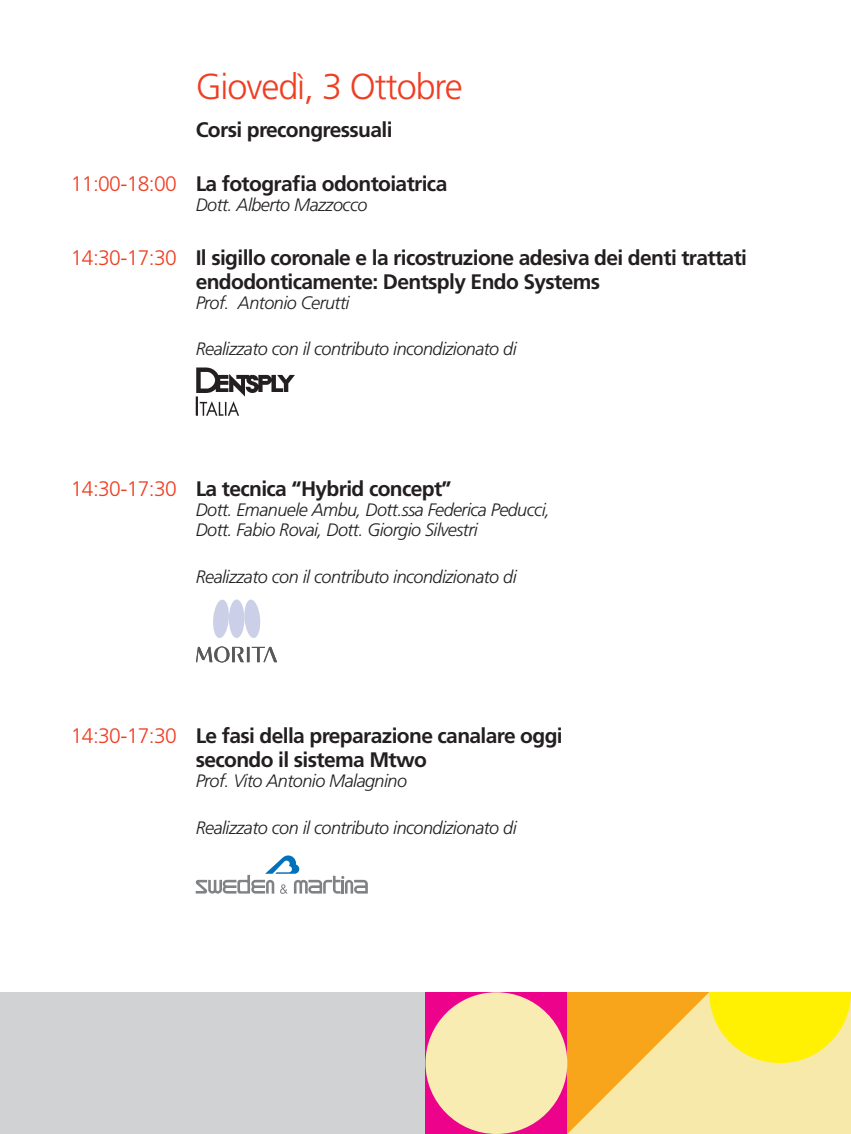
<style>
.page{position:relative;width:851px;height:1134px;background:#fff}
.page>*{position:absolute;margin:0;border:0;box-sizing:border-box;transform-origin:0 0}
.t1{font:300 36px "Frutiger";letter-spacing:-.03em;color:#ef3e22}
.t2{font:700 21px/24px "Frutiger";letter-spacing:-.03em;color:#231f20}
.t3{font:italic 300 18px/20px "Frutiger";letter-spacing:-.03em;color:#231f20}
.s1{font-weight:300;color:#ef3e22}
</style>
<div class="page">
<div style="left:1px;top:992px;width:849px;height:142px;background:#d1d2d4"></div>
<div style="left:425px;top:992px;width:142px;height:142px;background:#ed028c"></div>
<svg style="left:567px;top:992px;width:283px;height:142px;background:#f9d964"></svg>
<div style="left:425px;top:992px;width:142px;height:142px;background:#f8ecb3;border-radius:50%"></div>
<img style="left:196px;top:367px;width:98px;height:48px">
<div style="left:229px;top:599px;width:15px;height:39px;background:#cbd0e8;border-radius:50%"></div>
<svg style="left:213px;top:599px;width:17px;height:39px"></svg>
<svg style="left:243px;top:599px;width:18px;height:39px"></svg>
<svg style="left:196px;top:646px;width:81px;height:16px"></svg>
<svg style="left:196px;top:855px;width:172px;height:39px"></svg>
<h1 class="t1" style="left:196px;top:66px;width:269px">Giovedì, 3 Ottobre</h1>
<p class="t2" style="left:196px;top:118px;width:198px">Corsi precongressuali</p>
<p class="t2" style="left:71px;top:171px;width:378px"><span class="s1">11:00-18:00</span> La fotografia odontoiatrica</p>
<p class="t3" style="left:196px;top:195px;width:173px">Dott. Alberto Mazzocco</p>
<p class="t2" style="left:196px;top:245px;width:552px;text-indent:-125px"><span class="s1">14:30-17:30</span> Il sigillo coronale e la ricostruzione adesiva dei denti trattati endodonticamente: Dentsply Endo Systems</p>
<p class="t3" style="left:196px;top:292px;width:155px">Prof. Antonio Cerutti</p>
<p class="t3" style="left:196px;top:339px;width:322px">Realizzato con il contributo incondizionato di</p>
<p class="t2" style="left:71px;top:476px;width:382px"><span class="s1">14:30-17:30</span> La tecnica “Hybrid concept”</p>
<p class="t3" style="left:196px;top:500px;width:356px">Dott. Emanuele Ambu, Dott.ssa Federica Peducci,<br>Dott. Fabio Rovai, Dott. Giorgio Silvestri</p>
<p class="t3" style="left:196px;top:566px;width:322px">Realizzato con il contributo incondizionato di</p>
<p class="t2" style="left:71px;top:724px;width:493px;text-align:center"><span class="s1">14:30-17:30</span> Le fasi della preparazione canalare oggi secondo il sistema Mtwo</p>
<p class="t3" style="left:196px;top:771px;width:213px">Prof. Vito Antonio Malagnino</p>
<p class="t3" style="left:196px;top:818px;width:322px">Realizzato con il contributo incondizionato di</p>
</div>
